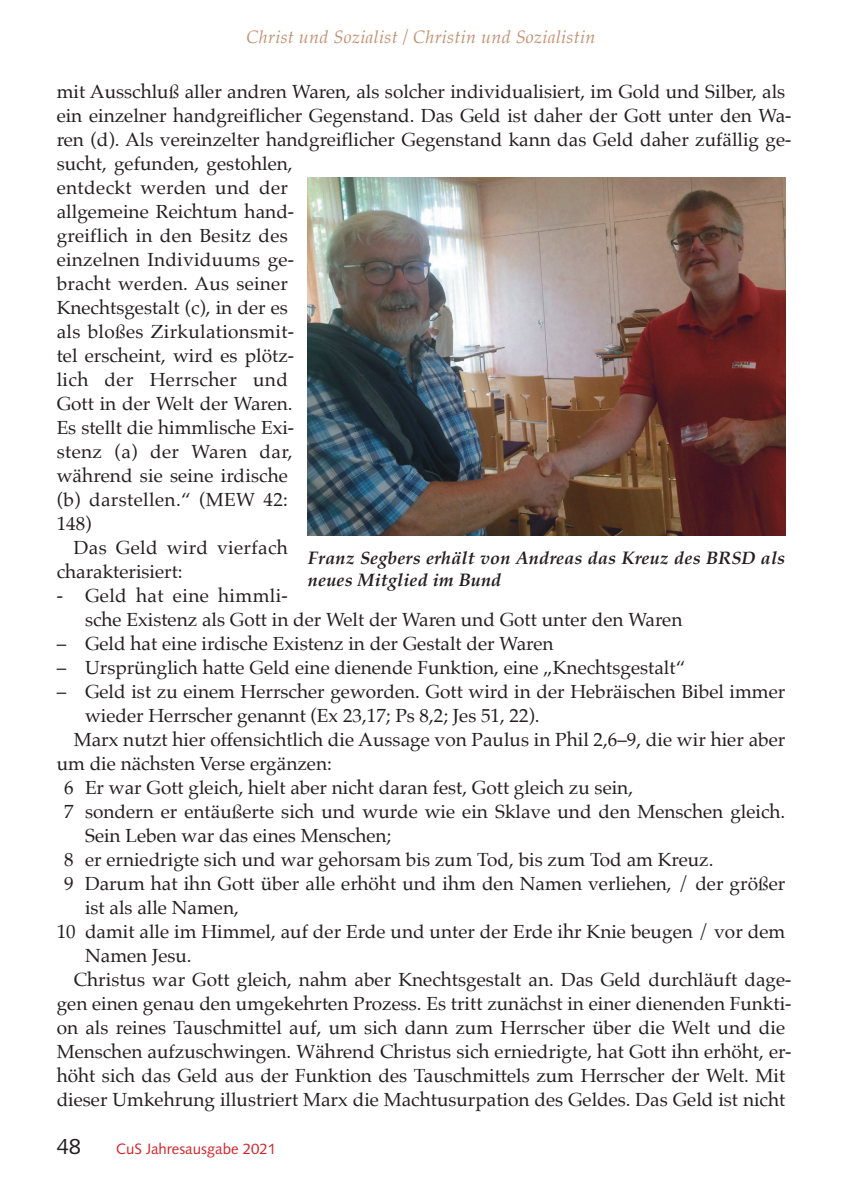
<style>
.page{position:relative;width:842px;height:1191px;background:#fff}
.page>*{position:absolute;margin:0;border:0;box-sizing:border-box;transform-origin:0 0}
.t1{font:22px "Syntax";color:#231f20}
.t2{font:19px/24px "Palatino";color:#231f20}
.t3{font:19px "Palatino";letter-spacing:.02em;color:#231f20}
.t4{font:italic 700 18px/22px "Palatino";letter-spacing:.01em;color:#231f20}
.t5{font:italic 18px "Palatino";letter-spacing:.015em;color:#c39273}
.t6{font:15px "Syntax";color:#d1232a}
</style>
<div class="page">
<img style="left:308px;top:177px;width:477px;height:358px">
<p class="t5" style="left:247px;top:29px;width:350px">Christ und Sozialist / Christin und Sozialistin</p>
<p class="t2" style="left:57px;top:81px;width:730px">mit Ausschluß aller andren Waren, als solcher individualisiert, im Gold und Silber, als</p>
<p class="t2" style="left:57px;top:105px;width:736px">ein einzelner handgreiflicher Gegenstand. Das Geld ist daher der Gott unter den Wa-</p>
<p class="t2" style="left:57px;top:129px;width:736px">ren (d). Als vereinzelter handgreiflicher Gegenstand kann das Geld daher zufällig ge-</p>
<p class="t2" style="left:57px;top:153px;width:238px">sucht, gefunden, gestohlen,</p>
<p class="t3" style="left:57px;top:179px;width:233px">entdeckt werden und der</p>
<p class="t2" style="left:57px;top:201px;width:239px">allgemeine Reichtum hand-</p>
<p class="t2" style="left:57px;top:225px;width:233px">greiflich in den Besitz des</p>
<p class="t2" style="left:57px;top:249px;width:239px">einzelnen Individuums ge-</p>
<p class="t2" style="left:57px;top:273px;width:233px">bracht werden. Aus seiner</p>
<p class="t2" style="left:57px;top:297px;width:233px">Knechtsgestalt (c), in der es</p>
<p class="t2" style="left:57px;top:321px;width:239px">als bloßes Zirkulationsmit-</p>
<p class="t2" style="left:57px;top:345px;width:239px">tel erscheint, wird es plötz-</p>
<p class="t3" style="left:57px;top:371px;width:233px">lich der Herrscher und</p>
<p class="t2" style="left:57px;top:393px;width:238px">Gott in der Welt der Waren.</p>
<p class="t2" style="left:57px;top:417px;width:239px">Es stellt die himmlische Exi-</p>
<p class="t3" style="left:57px;top:443px;width:238px">stenz (a) der Waren dar,</p>
<p class="t2" style="left:57px;top:465px;width:233px">während sie seine irdische</p>
<p class="t3" style="left:57px;top:491px;width:233px">(b) darstellen.“ (MEW 42:</p>
<p class="t2" style="left:57px;top:513px;width:36px">148)</p>
<p class="t3" style="left:74px;top:539px;width:216px">Das Geld wird vierfach</p>
<p class="t2" style="left:57px;top:561px;width:128px">charakterisiert:</p>
<p class="t2" style="left:85px;top:585px;width:599px;text-indent:-28px">- Geld hat eine himmli-<br>sche Existenz als Gott in der Welt der Waren und Gott unter den Waren</p>
<p class="t2" style="left:57px;top:633px;width:498px">– Geld hat eine irdische Existenz in der Gestalt der Waren</p>
<p class="t2" style="left:57px;top:657px;width:630px">– Ursprünglich hatte Geld eine dienende Funktion, eine „Knechtsgestalt“</p>
<p class="t2" style="left:57px;top:681px;width:730px">– Geld ist zu einem Herrscher geworden. Gott wird in der Hebräischen Bibel immer</p>
<p class="t2" style="left:85px;top:705px;width:456px">wieder Herrscher genannt (Ex 23,17; Ps 8,2; Jes 51, 22).</p>
<p class="t2" style="left:74px;top:729px;width:713px">Marx nutzt hier offensichtlich die Aussage von Paulus in Phil 2,6–9, die wir hier aber</p>
<p class="t2" style="left:57px;top:753px;width:277px">um die nächsten Verse ergänzen:</p>
<p class="t2" style="left:64px;top:777px;width:570px">6 Er war Gott gleich, hielt aber nicht daran fest, Gott gleich zu sein,</p>
<p class="t2" style="left:64px;top:801px;width:723px">7 sondern er entäußerte sich und wurde wie ein Sklave und den Menschen gleich.</p>
<p class="t2" style="left:85px;top:825px;width:308px">Sein Leben war das eines Menschen;</p>
<p class="t2" style="left:64px;top:849px;width:651px">8 er erniedrigte sich und war gehorsam bis zum Tod, bis zum Tod am Kreuz.</p>
<p class="t2" style="left:64px;top:873px;width:722px">9 Darum hat ihn Gott über alle erhöht und ihm den Namen verliehen, / der größer</p>
<p class="t2" style="left:85px;top:897px;width:155px">ist als alle Namen,</p>
<p class="t2" style="left:57px;top:921px;width:730px">10 damit alle im Himmel, auf der Erde und unter der Erde ihr Knie beugen / vor dem</p>
<p class="t2" style="left:85px;top:945px;width:108px">Namen Jesu.</p>
<p class="t2" style="left:74px;top:969px;width:719px">Christus war Gott gleich, nahm aber Knechtsgestalt an. Das Geld durchläuft dage-</p>
<p class="t2" style="left:57px;top:993px;width:736px">gen einen genau den umgekehrten Prozess. Es tritt zunächst in einer dienenden Funkti-</p>
<p class="t2" style="left:57px;top:1017px;width:730px">on als reines Tauschmittel auf, um sich dann zum Herrscher über die Welt und die</p>
<p class="t2" style="left:57px;top:1041px;width:736px">Menschen aufzuschwingen. Während Christus sich erniedrigte, hat Gott ihn erhöht, er-</p>
<p class="t2" style="left:57px;top:1065px;width:730px">höht sich das Geld aus der Funktion des Tauschmittels zum Herrscher der Welt. Mit</p>
<p class="t2" style="left:57px;top:1089px;width:730px">dieser Umkehrung illustriert Marx die Machtusurpation des Geldes. Das Geld ist nicht</p>
<p class="t1" style="left:57px;top:1137px;width:26px">48</p>
<p class="t6" style="left:116px;top:1142px;width:161px">CuS Jahresausgabe 2021</p>
<p class="t4" style="left:308px;top:549px;width:479px">Franz Segbers erhält von Andreas das Kreuz des BRSD als neues Mitglied im Bund</p>
</div>
